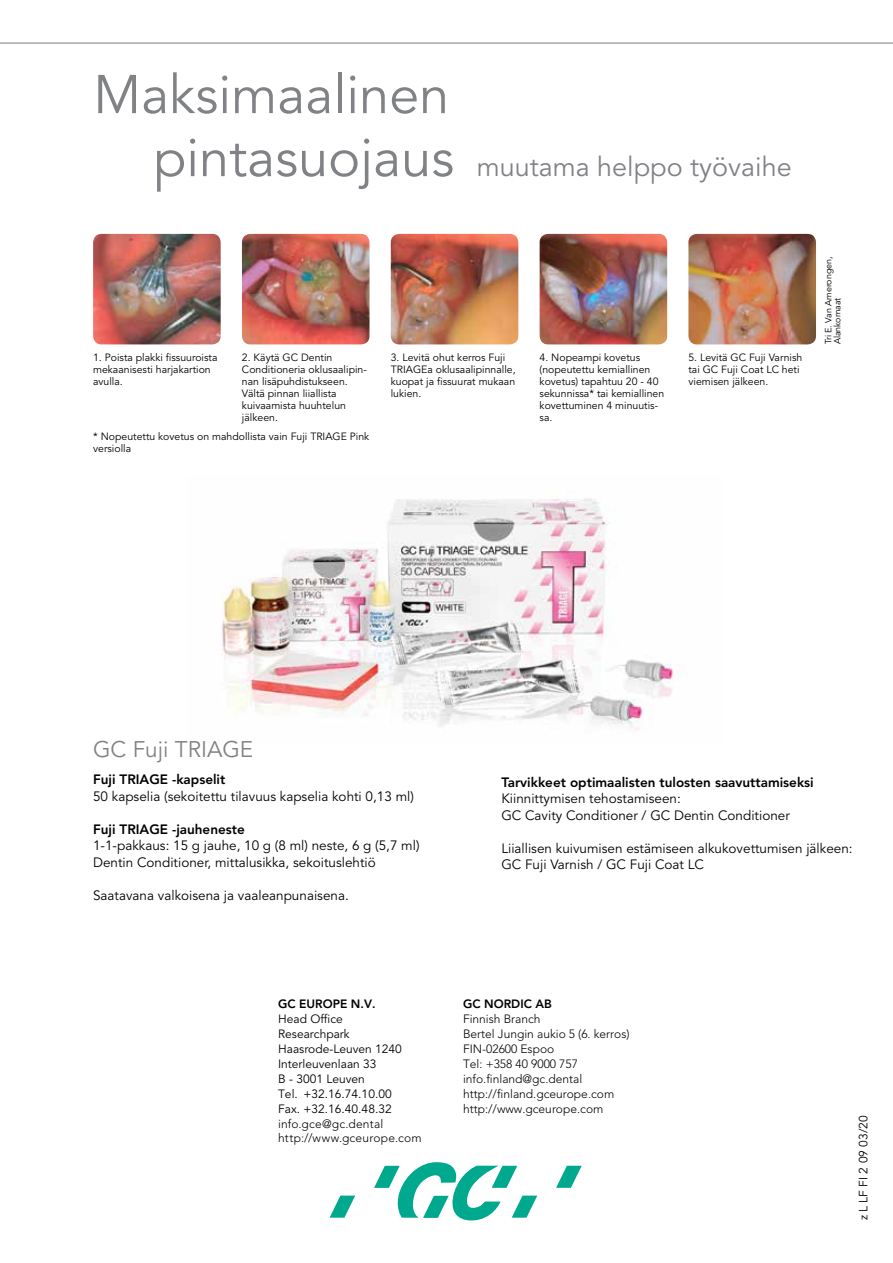
<style>
.page{position:relative;width:893px;height:1263px;background:#fff}
.page>*{position:absolute;margin:0;border:0;box-sizing:border-box;transform-origin:0 0}
.t1{font:54px "Avenir LT Std";color:#808285}
.t2{font:27px "Avenir LT Std";color:#808285}
.t3{font:22.5px "Avenir LT Std";color:#808285}
.t4{font:13.5px/16.5px "Avenir LT Std";color:#000}
.t5{font:800 13.5px "Avenir LT Std";color:#000}
.t6{font:300 12px/15px "Avenir LT Std";color:#000}
.t7{font:12px/15px "Avenir LT Std";color:#000}
.t8{font:300 12px/14.4px "Avenir LT Std";letter-spacing:.02em;color:#000}
.t9{font:800 12px "Avenir LT Std";color:#000}
.t10{font:10.5px/12px "Avenir LT Std";color:#000}
.t11{font:9px/9px "Avenir LT Std";letter-spacing:-.01em;color:#000}
.s1{font-size:54px}
</style>
<div class="page">
<img style="left:221px;top:499px;width:466px;height:232px">
<img style="left:93px;top:234px;width:128px;height:110px">
<img style="left:242px;top:234px;width:127px;height:110px">
<img style="left:391px;top:234px;width:127px;height:110px">
<img style="left:540px;top:234px;width:127px;height:110px">
<img style="left:688px;top:234px;width:128px;height:110px">
<svg style="left:0;top:42px;width:893px;height:2px"></svg>
<svg style="left:556px;top:1166px;width:26px;height:22px"></svg>
<svg style="left:374px;top:1162px;width:163px;height:58px"></svg>
<svg style="left:330px;top:1195px;width:25px;height:23px"></svg>
<h1 class="t1" style="left:93px;top:63px;width:358px">Maksimaalinen</h1>
<h2 class="t2" style="left:153px;top:151px;width:640px"><span class="s1">pintasuojaus</span> muutama helppo työvaihe</h2>
<p class="t10" style="left:93px;top:352px;width:126px">1. Poista plakki fissuuroista mekaanisesti harjakartion avulla.</p>
<p class="t10" style="left:242px;top:351px;width:127px">2. Käytä GC Dentin<br>Conditioneria oklusaalipin&shy;nan lisäpuhdistukseen.<br>Vältä pinnan liiallista kuivaamista huuhtelun jälkeen.</p>
<p class="t10" style="left:391px;top:351px;width:126px">3. Levitä ohut kerros Fuji<br>TRIAGEa oklusaalipinnalle, kuopat ja fissuurat mukaan lukien.</p>
<p class="t10" style="left:540px;top:351px;width:126px">4. Nopeampi kovetus (nopeutettu kemiallinen kovetus) tapahtuu 20 - 40 sekunnissa* tai kemiallinen kovettuminen 4 minuutis&shy;sa.</p>
<p class="t10" style="left:688px;top:351px;width:115px">5. Levitä GC Fuji Varnish tai GC Fuji Coat LC heti viemisen jälkeen.</p>
<p class="t10" style="left:93px;top:431px;width:278px">* Nopeutettu kovetus on mahdollista vain Fuji TRIAGE Pink versiolla</p>
<p class="t11" style="left:824px;top:344px;width:89px;rotate:-90deg">Tri E. Van Amerongen,<br>Alankomaat</p>
<h3 class="t3" style="left:93px;top:736px;width:162px">GC Fuji TRIAGE</h3>
<p class="t5" style="left:93px;top:771px;width:134px">Fuji TRIAGE -kapselit</p>
<p class="t4" style="left:93px;top:788px;width:322px">50 kapselia (sekoitettu tilavuus kapselia kohti 0,13 ml)</p>
<p class="t5" style="left:93px;top:821px;width:153px">Fuji TRIAGE -jauheneste</p>
<p class="t4" style="left:93px;top:837px;width:328px">1-1-pakkaus: 15 g jauhe, 10 g (8 ml) neste, 6 g (5,7 ml)<br>Dentin Conditioner, mittalusikka, sekoituslehtiö</p>
<p class="t4" style="left:93px;top:887px;width:257px">Saatavana valkoisena ja vaaleanpunaisena.</p>
<p class="t9" style="left:278px;top:997px;width:99px">GC EUROPE N.V.</p>
<p class="t7" style="left:278px;top:1012px;width:125px">Head Office<br>Researchpark<br>Haasrode-Leuven 1240<br>Interleuvenlaan 33<br>B - 3001 Leuven<br>Tel. +32.16.74.10.00<br>Fax. +32.16.40.48.32</p>
<p class="t8" style="left:278px;top:1116px;width:145px">info.gce@gc.dental http://www.gceurope.com</p>
<p class="t5" style="left:501px;top:774px;width:314px">Tarvikkeet optimaalisten tulosten saavuttamiseksi</p>
<p class="t4" style="left:501px;top:791px;width:290px">Kiinnittymisen tehostamiseen:<br>GC Cavity Conditioner / GC Dentin Conditioner</p>
<p class="t4" style="left:501px;top:840px;width:353px">Liiallisen kuivumisen estämiseen alkukovettumisen jälkeen:<br>GC Fuji Varnish / GC Fuji Coat LC</p>
<p class="t9" style="left:463px;top:997px;width:90px">GC NORDIC AB</p>
<p class="t6" style="left:463px;top:1012px;width:168px">Finnish Branch<br>Bertel Jungin aukio 5 (6. kerros)<br>FIN-02600 Espoo<br>Tel: +358 40 9000 757 info.finland@gc.dental http://finland.gceurope.com http://www.gceurope.com</p>
<p class="t7" style="left:856px;top:1220px;width:106px;rotate:-90deg">z L LF FI 2 09 03/20</p>
</div>
